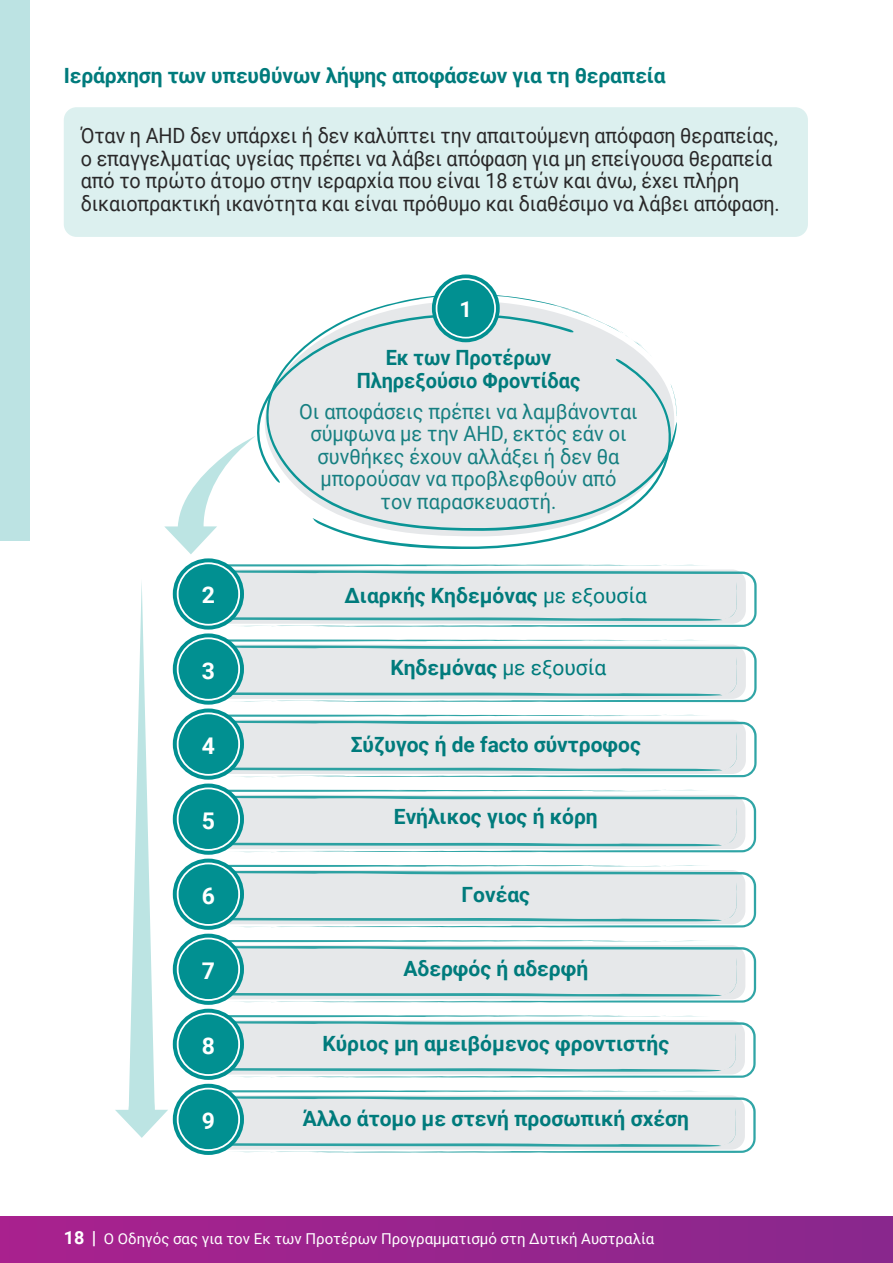
<style>
.page{position:relative;width:893px;height:1263px;background:#fff}
.page>*{position:absolute;margin:0;border:0;box-sizing:border-box;transform-origin:0 0}
.t1{font:700 22.95px "Roboto";color:#fff}
.t2{font:700 21.9px "Roboto";color:#fff}
.t3{font:21px/22.5px "Roboto";letter-spacing:-.005em;color:#292829;scale:.94 1}
.t4{font:700 21px "Roboto";color:#007b7c}
.t5{font:21px/22.5px "Roboto";color:#167f81;text-align:center;scale:.95 1}
.t6{font:700 21px/22.5px "Roboto";color:#007b7c;text-align:center;scale:.95 1}
.t7{font:15px "Roboto";color:#fff}
.s1{font-weight:400}
.s2{font-weight:700;font-size:18px}
</style>
<div class="page">
<div style="left:0;top:1216px;width:893px;height:47px;background:linear-gradient(to right,#a9218e,#88288d)"></div>
<div style="left:64px;top:107px;width:744px;height:130px;background:#dcf0ef;border-radius:13px"></div>
<svg style="left:257px;top:399px;width:9px;height:66px"></svg>
<svg style="left:336px;top:531px;width:250px;height:18px"></svg>
<svg style="left:266px;top:294px;width:411px;height:237px;fill:#e6e8ea"></svg>
<svg style="left:185px;top:564px;width:572px;height:64px"></svg>
<svg style="left:185px;top:639px;width:572px;height:64px"></svg>
<svg style="left:185px;top:714px;width:572px;height:64px"></svg>
<svg style="left:181px;top:790px;width:575px;height:63px"></svg>
<svg style="left:181px;top:865px;width:575px;height:63px"></svg>
<svg style="left:181px;top:940px;width:575px;height:63px"></svg>
<svg style="left:181px;top:1015px;width:575px;height:63px"></svg>
<svg style="left:181px;top:1090px;width:575px;height:62px"></svg>
<div style="left:432px;top:274px;width:68px;height:68px;background:#019091;border-radius:50%"></div>
<div style="left:436px;top:278px;width:60px;height:60px;border:2px solid #fff;border-radius:50%"></div>
<div style="left:173px;top:558px;width:71px;height:72px;background:#019091;border-radius:50%"></div>
<div style="left:177px;top:562px;width:63px;height:64px;border:2px solid #fff;border-radius:50%"></div>
<div style="left:173px;top:633px;width:71px;height:72px;background:#019091;border-radius:50%"></div>
<div style="left:177px;top:637px;width:63px;height:64px;border:2px solid #fff;border-radius:50%"></div>
<div style="left:173px;top:708px;width:71px;height:72px;background:#019091;border-radius:50%"></div>
<div style="left:177px;top:712px;width:63px;height:64px;border:2px solid #fff;border-radius:50%"></div>
<div style="left:173px;top:783px;width:71px;height:72px;background:#019091;border-radius:50%"></div>
<div style="left:177px;top:787px;width:63px;height:64px;border:2px solid #fff;border-radius:50%"></div>
<div style="left:173px;top:858px;width:71px;height:72px;background:#019091;border-radius:50%"></div>
<div style="left:177px;top:862px;width:63px;height:64px;border:2px solid #fff;border-radius:50%"></div>
<div style="left:173px;top:934px;width:71px;height:71px;background:#019091;border-radius:50%"></div>
<div style="left:177px;top:937px;width:63px;height:64px;border:2px solid #fff;border-radius:50%"></div>
<div style="left:173px;top:1009px;width:71px;height:71px;background:#019091;border-radius:50%"></div>
<div style="left:177px;top:1013px;width:63px;height:63px;border:2px solid #fff;border-radius:50%"></div>
<div style="left:173px;top:1084px;width:71px;height:71px;background:#019091;border-radius:50%"></div>
<div style="left:177px;top:1088px;width:63px;height:63px;border:2px solid #fff;border-radius:50%"></div>
<svg style="left:164px;top:436px;width:91px;height:118px"></svg>
<svg style="left:115px;top:582px;width:53px;height:556px"></svg>
<div style="left:0;top:0;width:30px;height:540px;background:#bce3e3"></div>
<p class="t4" style="left:64px;top:61px;width:603px">Ιεράρχηση των υπευθύνων λήψης αποφάσεων για τη θεραπεία</p>
<p class="t3" style="left:81px;top:124px;width:745px">Όταν η AHD δεν υπάρχει ή δεν καλύπτει την απαιτούμενη απόφαση θεραπείας, ο επαγγελματίας υγείας πρέπει να λάβει απόφαση για μη επείγουσα θεραπεία από το πρώτο άτομο στην ιεραρχία που είναι 18 ετών και άνω, έχει πλήρη δικαιοπρακτική ικανότητα και είναι πρόθυμο και διαθέσιμο να λάβει απόφαση.</p>
<p class="t2" style="left:459px;top:294px;width:14px">1</p>
<p class="t6" style="left:357px;top:346px;width:237px">Εκ των Προτέρων<br>Πληρεξούσιο Φροντίδας</p>
<p class="t5" style="left:299px;top:399px;width:358px">Οι αποφάσεις πρέπει να λαμβάνονται σύμφωνα με την AHD, εκτός εάν οι συνθήκες έχουν αλλάξει ή δεν θα μπορούσαν να προβλεφθούν από<br>τον παρασκευαστή.</p>
<p class="t1" style="left:202px;top:579px;width:15px">2</p>
<p class="t4" style="left:345px;top:581px;width:304px">Διαρκής Κηδεμόνας <span class="s1">με εξουσία</span></p>
<p class="t1" style="left:202px;top:654px;width:15px">3</p>
<p class="t4" style="left:390px;top:653px;width:218px">Κηδεμόνας <span class="s1">με εξουσία</span></p>
<p class="t1" style="left:202px;top:729px;width:15px">4</p>
<p class="t4" style="left:351px;top:730px;width:292px">Σύζυγος ή de facto σύντροφος</p>
<p class="t1" style="left:202px;top:804px;width:15px">5</p>
<p class="t4" style="left:394px;top:802px;width:205px">Ενήλικος γιος ή κόρη</p>
<p class="t1" style="left:202px;top:879px;width:15px">6</p>
<p class="t4" style="left:462px;top:880px;width:70px">Γονέας</p>
<p class="t1" style="left:202px;top:954px;width:15px">7</p>
<p class="t4" style="left:403px;top:954px;width:186px">Αδερφός ή αδερφή</p>
<p class="t1" style="left:202px;top:1029px;width:15px">8</p>
<p class="t4" style="left:322px;top:1029px;width:348px">Κύριος μη αμειβόμενος φροντιστής</p>
<p class="t1" style="left:202px;top:1104px;width:15px">9</p>
<p class="t4" style="left:303px;top:1104px;width:388px">Άλλο άτομο με στενή προσωπική σχέση</p>
<p class="t7" style="left:64px;top:1228px;width:592px"><span class="s2">18 |</span> Ο Οδηγός σας για τον Εκ των Προτέρων Προγραμματισμό στη Δυτική Αυστραλία</p>
</div>
